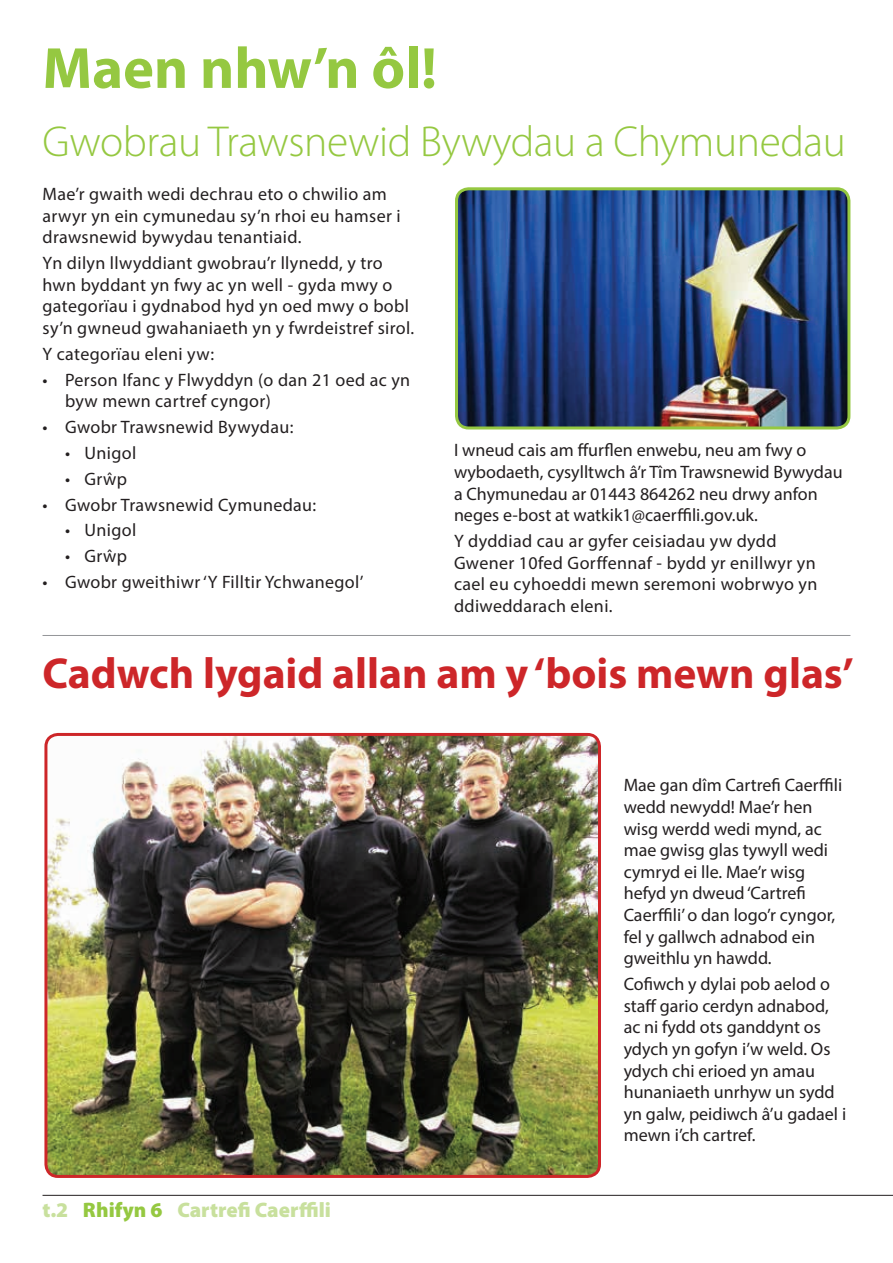
<style>
.page{position:relative;width:893px;height:1263px;background:#fff}
.page>*{position:absolute;margin:0;border:0;box-sizing:border-box;transform-origin:0 0}
.t1{font:700 58.5px "Myriad Pro";color:#95c841}
.t2{font:300 43.5px "Myriad Pro";letter-spacing:-.01em;color:#95c841}
.t3{font:700 43.5px "Myriad Pro";color:#cd2629}
.t4{font:900 21px "Myriad Pro";color:#c8e09d}
.t5{font:18px/21.6px "Myriad Pro";letter-spacing:.01em;color:#231f20}
.s1{color:#95c841}
</style>
<div class="page">
<hr style="left:43px;top:1195px;width:850px;height:1px;background:#231f20">
<hr style="left:43px;top:635px;width:807px;height:1px;background:#939598">
<img style="left:457px;top:190px;width:392px;height:238px">
<div style="left:455px;top:187px;width:395px;height:242px;border:3px solid #95c841;border-radius:12px"></div>
<img style="left:48px;top:735px;width:550px;height:439px">
<div style="left:44px;top:733px;width:557px;height:445px;border:3px solid #cd2629;border-radius:12px"></div>
<h1 class="t1" style="left:43px;top:30px;width:396px">Maen nhw’n ôl!</h1>
<h2 class="t2" style="left:43px;top:116px;width:805px">Gwobrau Trawsnewid Bywydau a Chymunedau</h2>
<p class="t5" style="left:43px;top:183px;width:360px">Mae’r gwaith wedi dechrau eto o chwilio am arwyr yn ein cymunedau sy’n rhoi eu hamser i drawsnewid bywydau tenantiaid.</p>
<p class="t5" style="left:43px;top:252px;width:373px">Yn dilyn llwyddiant gwobrau’r llynedd, y tro hwn byddant yn fwy ac yn well - gyda mwy o gategorïau i gydnabod hyd yn oed mwy o bobl sy’n gwneud gwahaniaeth yn y fwrdeistref sirol.</p>
<p class="t5" style="left:43px;top:343px;width:173px">Y categorïau eleni yw:</p>
<p class="t5" style="left:65px;top:368px;width:347px;text-indent:-22px">• Person Ifanc y Flwyddyn (o dan 21 oed ac yn byw mewn cartref cyngor)</p>
<p class="t5" style="left:43px;top:416px;width:252px">• Gwobr Trawsnewid Bywydau:</p>
<p class="t5" style="left:65px;top:442px;width:73px">• Unigol</p>
<p class="t5" style="left:65px;top:468px;width:64px">• Grŵp</p>
<p class="t5" style="left:43px;top:493px;width:275px">• Gwobr Trawsnewid Cymunedau:</p>
<p class="t5" style="left:65px;top:519px;width:73px">• Unigol</p>
<p class="t5" style="left:65px;top:545px;width:64px">• Grŵp</p>
<p class="t5" style="left:43px;top:571px;width:323px">• Gwobr gweithiwr ‘Y Filltir Ychwanegol’</p>
<p class="t5" style="left:454px;top:439px;width:390px">I wneud cais am ffurflen enwebu, neu am fwy o wybodaeth, cysylltwch â’r Tîm Trawsnewid Bywydau a Chymunedau ar 01443 864262 neu drwy anfon neges e-bost at watkik1@caerffili.gov.uk.</p>
<p class="t5" style="left:454px;top:530px;width:365px">Y dyddiad cau ar gyfer ceisiadau yw dydd Gwener 10fed Gorffennaf - bydd yr enillwyr yn cael eu cyhoeddi mewn seremoni wobrwyo yn ddiweddarach eleni.</p>
<h2 class="t3" style="left:43px;top:645px;width:813px">Cadwch lygaid allan am y ‘bois mewn glas’</h2>
<p class="t4" style="left:43px;top:1196px;width:290px">t.2 <span class="s1">Rhifyn 6</span> Cartrefi Caerffili</p>
<p class="t5" style="left:624px;top:774px;width:220px">Mae gan dîm Cartrefi Caerffili wedd newydd! Mae’r hen wisg werdd wedi mynd, ac mae gwisg glas tywyll wedi cymryd ei lle. Mae’r wisg hefyd yn dweud ‘Cartrefi<br>Caerffili’ o dan logo’r cyngor, fel y gallwch adnabod ein gweithlu yn hawdd.</p>
<p class="t5" style="left:624px;top:973px;width:224px">Cofiwch y dylai pob aelod o staff gario cerdyn adnabod, ac ni fydd ots ganddynt os ydych yn gofyn i’w weld. Os ydych chi erioed yn amau hunaniaeth unrhyw un sydd yn galw, peidiwch â’u gadael i mewn i’ch cartref.</p>
</div>
